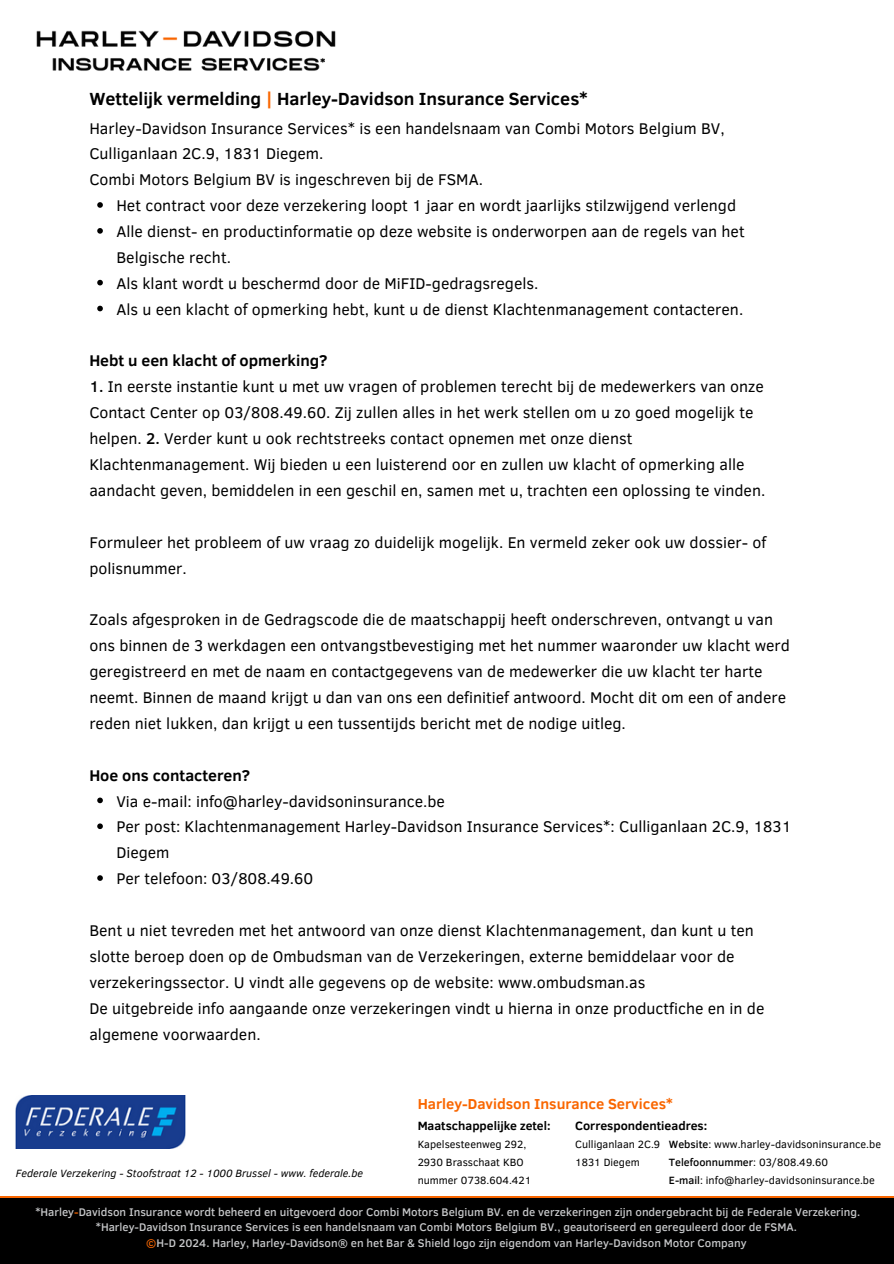
<style>
.page{position:relative;width:894px;height:1264px;background:#fff}
.page>*{position:absolute;margin:0;border:0;box-sizing:border-box;transform-origin:0 0}
.t1{font:700 18px "Clear Sans";color:#000}
.t2{font:15.9px/25.8px "Clear Sans";color:#000}
.t3{font:700 15.9px "Clear Sans";color:#000}
.t4{font:700 14.85px "Clear Sans";color:#f96600}
.t5{font:700 12.3px "Clear Sans";color:#000}
.t6{font:500 11.4px/15.1px "Clear Sans";color:#c7c8ca;text-align:center}
.t7{font:10.8px/18px "Clear Sans";color:#000}
.t8{font:italic 10.8px "Clear Sans";color:#000}
.t9{font:500 10.8px "Clear Sans";color:#000}
.s1{color:#f96600}
.s2{font-weight:500}
.s3{font-weight:400}
</style>
<div class="page">
<div style="left:0;top:1195px;width:893px;height:50px;background:#f96600"></div>
<div style="left:0;top:1197px;width:893px;height:66px;background:#000"></div>
<svg style="left:97px;top:202px;width:6px;height:6px"></svg>
<svg style="left:97px;top:228px;width:6px;height:6px"></svg>
<svg style="left:97px;top:280px;width:6px;height:5px"></svg>
<svg style="left:97px;top:306px;width:6px;height:5px"></svg>
<svg style="left:97px;top:797px;width:6px;height:6px"></svg>
<svg style="left:97px;top:823px;width:6px;height:6px"></svg>
<svg style="left:97px;top:875px;width:6px;height:5px"></svg>
<img style="left:36px;top:31px;width:300px;height:40px">
<img style="left:16px;top:1095px;width:170px;height:53px">
<p class="t1" style="left:89px;top:86px;width:499px">Wettelijk vermelding <span class="s1">|</span> Harley-Davidson Insurance Services*</p>
<p class="t2" style="left:89px;top:114px;width:636px">Harley-Davidson Insurance Services* is een handelsnaam van Combi Motors Belgium BV,<br>Culliganlaan 2C.9, 1831 Diegem.<br>Combi Motors Belgium BV is ingeschreven bij de FSMA.</p>
<h2 class="t2" style="left:116px;top:192px;width:621px">Het contract voor deze verzekering loopt 1 jaar en wordt jaarlijks stilzwijgend verlengd</h2>
<p class="t2" style="left:116px;top:218px;width:629px">Alle dienst- en productinformatie op deze website is onderworpen aan de regels van het<br>Belgische recht.</p>
<p class="t2" style="left:116px;top:269px;width:423px">Als klant wordt u beschermd door de MiFID-gedragsregels.</p>
<p class="t2" style="left:116px;top:295px;width:628px">Als u een klacht of opmerking hebt, kunt u de dienst Klachtenmanagement contacteren.</p>
<p class="t3" style="left:89px;top:349px;width:239px">Hebt u een klacht of opmerking?</p>
<p class="t2" style="left:89px;top:373px;width:677px"><span class="s2">1.</span> In eerste instantie kunt u met uw vragen of problemen terecht bij de medewerkers van onze Contact Center op 03/808.49.60. Zij zullen alles in het werk stellen om u zo goed mogelijk te helpen. <span class="s2">2.</span> Verder kunt u ook rechtstreeks contact opnemen met onze dienst Klachtenmanagement. Wij bieden u een luisterend oor en zullen uw klacht of opmerking alle aandacht geven, bemiddelen in een geschil en, samen met u, trachten een oplossing te vinden.</p>
<h2 class="t2" style="left:89px;top:528px;width:678px">Formuleer het probleem of uw vraag zo duidelijk mogelijk. En vermeld zeker ook uw dossier- of polisnummer.</h2>
<h2 class="t2" style="left:89px;top:606px;width:702px">Zoals afgesproken in de Gedragscode die de maatschappij heeft onderschreven, ontvangt u van ons binnen de 3 werkdagen een ontvangstbevestiging met het nummer waaronder uw klacht werd geregistreerd en met de naam en contactgegevens van de medewerker die uw klacht ter harte neemt. Binnen de maand krijgt u dan van ons een definitief antwoord. Mocht dit om een of andere reden niet lukken, dan krijgt u een tussentijds bericht met de nodige uitleg.</h2>
<h2 class="t3" style="left:89px;top:763px;width:162px">Hoe ons contacteren?</h2>
<h1 class="t2" style="left:116px;top:787px;width:330px">Via e-mail: info@harley-davidsoninsurance.be</h1>
<p class="t2" style="left:116px;top:813px;width:676px">Per post: Klachtenmanagement Harley-Davidson Insurance Services*: Culliganlaan 2C.9, 1831<br>Diegem</p>
<p class="t2" style="left:116px;top:865px;width:198px">Per telefoon: 03/808.49.60</p>
<p class="t2" style="left:89px;top:916px;width:676px">Bent u niet tevreden met het antwoord van onze dienst Klachtenmanagement, dan kunt u ten slotte beroep doen op de Ombudsman van de Verzekeringen, externe bemiddelaar voor de verzekeringssector. U vindt alle gegevens op de website: www.ombudsman.as<br>De uitgebreide info aangaande onze verzekeringen vindt u hierna in onze productfiche en in de algemene voorwaarden.</p>
<h1 class="t8" style="left:16px;top:1165px;width:349px">Federale Verzekering - Stoofstraat 12 - 1000 Brussel - www. federale.be</h1>
<h3 class="t4" style="left:417px;top:1093px;width:256px">Harley-Davidson Insurance Services*</h3>
<p class="t5" style="left:417px;top:1116px;width:134px">Maatschappelijke zetel:</p>
<p class="t5" style="left:575px;top:1117px;width:134px">Correspondentieadres:</p>
<p class="t7" style="left:417px;top:1134px;width:115px">Kapelsesteenweg 292,<br>2930 Brasschaat KBO nummer 0738.604.421</p>
<h3 class="t7" style="left:668px;top:1134px;width:213px"><span class="s2">Website</span>: www.harley-davidsoninsurance.be</h3>
<h3 class="t9" style="left:668px;top:1154px;width:161px">Telefoonnummer<span class="s3">: 03/808.49.60</span></h3>
<p class="t7" style="left:668px;top:1170px;width:207px"><span class="s2">E-mail</span>: info@harley-davidsoninsurance.be</p>
<p class="t7" style="left:575px;top:1134px;width:87px">Culliganlaan 2C.9</p>
<p class="t7" style="left:575px;top:1152px;width:66px">1831 Diegem</p>
<h2 class="t6" style="left:35px;top:1203px;width:826px">*Harley<span class="s1">-</span>Davidson Insurance wordt beheerd en uitgevoerd door Combi Motors Belgium BV. en de verzekeringen zĳn ondergebracht bĳ de Federale Verzekering. *Harley-Davidson Insurance Services is een handelsnaam van Combi Motors Belgium BV., geautoriseerd en gereguleerd door de FSMA.<br><span class="s1">©</span>H-D 2024. Harley, Harley-Davidson® en het Bar &amp; Shield logo zĳn eigendom van Harley-Davidson Motor Company</h2>
</div>
